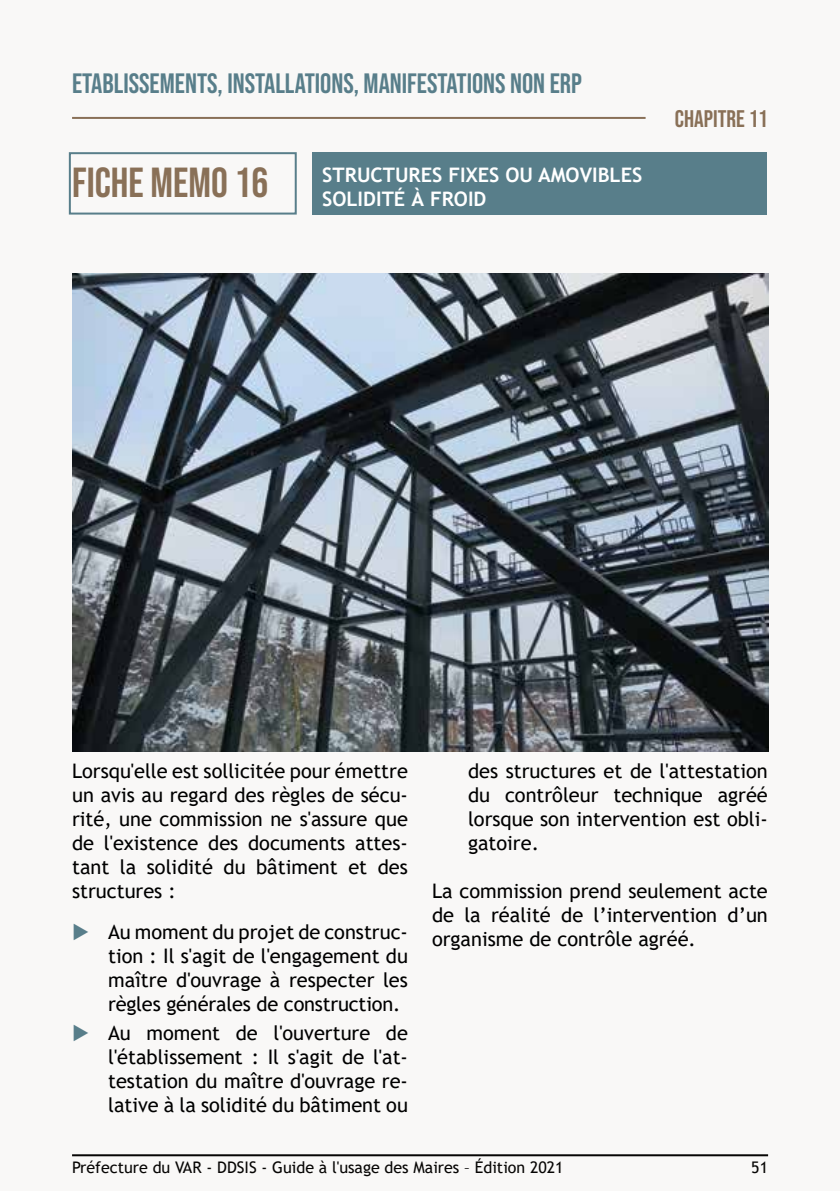
<style>
.page{position:relative;width:840px;height:1191px;background:#fff}
.page>*{position:absolute;margin:0;border:0;box-sizing:border-box;transform-origin:0 0}
.t1{font:42px "Bebas Neue";color:#897057}
.t2{font:28px "Bebas Neue";color:#587e8a}
.t3{font:24px "Bebas Neue";color:#897057}
.t4{font:20px/24px "Trebuchet MS";color:#000;text-align:justify}
.t5{font:700 20px/24px "Trebuchet MS";color:#fff}
.t6{font:16px "Trebuchet MS";color:#000}
</style>
<div class="page">
<div style="left:0;top:0;width:839px;height:1191px;background:#f9f8f7"></div>
<div style="left:69px;top:152px;width:227px;height:62px;border:2px solid #587e8a"></div>
<hr style="left:72px;top:117px;width:573px;height:2px;background:#897057">
<img style="left:72px;top:274px;width:695px;height:477px">
<div style="left:312px;top:152px;width:454px;height:62px;background:#587e8a"></div>
<h2 class="t2" style="left:72px;top:67px;width:511px">ETABLISSEMENTS, INSTALLATIONS, MANIFESTATIONS NON ERP</h2>
<h1 class="t1" style="left:72px;top:159px;width:197px">FICHE MEMO 16</h1>
<p class="t5" style="left:322px;top:163px;width:321px">STRUCTURES FIXES OU AMOVIBLES<br>SOLIDITÉ À FROID</p>
<p class="t3" style="left:674px;top:105px;width:94px">CHAPITRE 11</p>
<p class="t4" style="left:72px;top:758px;width:337px">Lorsqu'elle est sollicitée pour émettre un avis au regard des règles de sécu&shy;rité, une commission ne s'assure que de l'existence des documents attes&shy;tant la solidité du bâtiment et des structures :</p>
<p class="t4" style="left:108px;top:919px;width:301px">Au moment du projet de construc&shy;tion : Il s'agit de l'engagement du maître d'ouvrage à respecter les règles générales de construction.</p>
<p class="t4" style="left:108px;top:1021px;width:301px">Au moment de l'ouverture de l'établissement : Il s'agit de l'at&shy;testation du maître d'ouvrage re&shy;lative à la solidité du bâtiment ou</p>
<p class="t4" style="left:468px;top:758px;width:301px">des structures et de l'attestation du contrôleur technique agréé lorsque son intervention est obli&shy;gatoire.</p>
<p class="t4" style="left:432px;top:878px;width:337px">La commission prend seulement acte de la réalité de l’intervention d’un organisme de contrôle agréé.</p>
<p class="t6" style="left:72px;top:1157px;width:493px">Préfecture du VAR - DDSIS - Guide à l'usage des Maires – Édition 2021</p>
<p class="t6" style="left:750px;top:1157px;width:18px">51</p>
</div>
